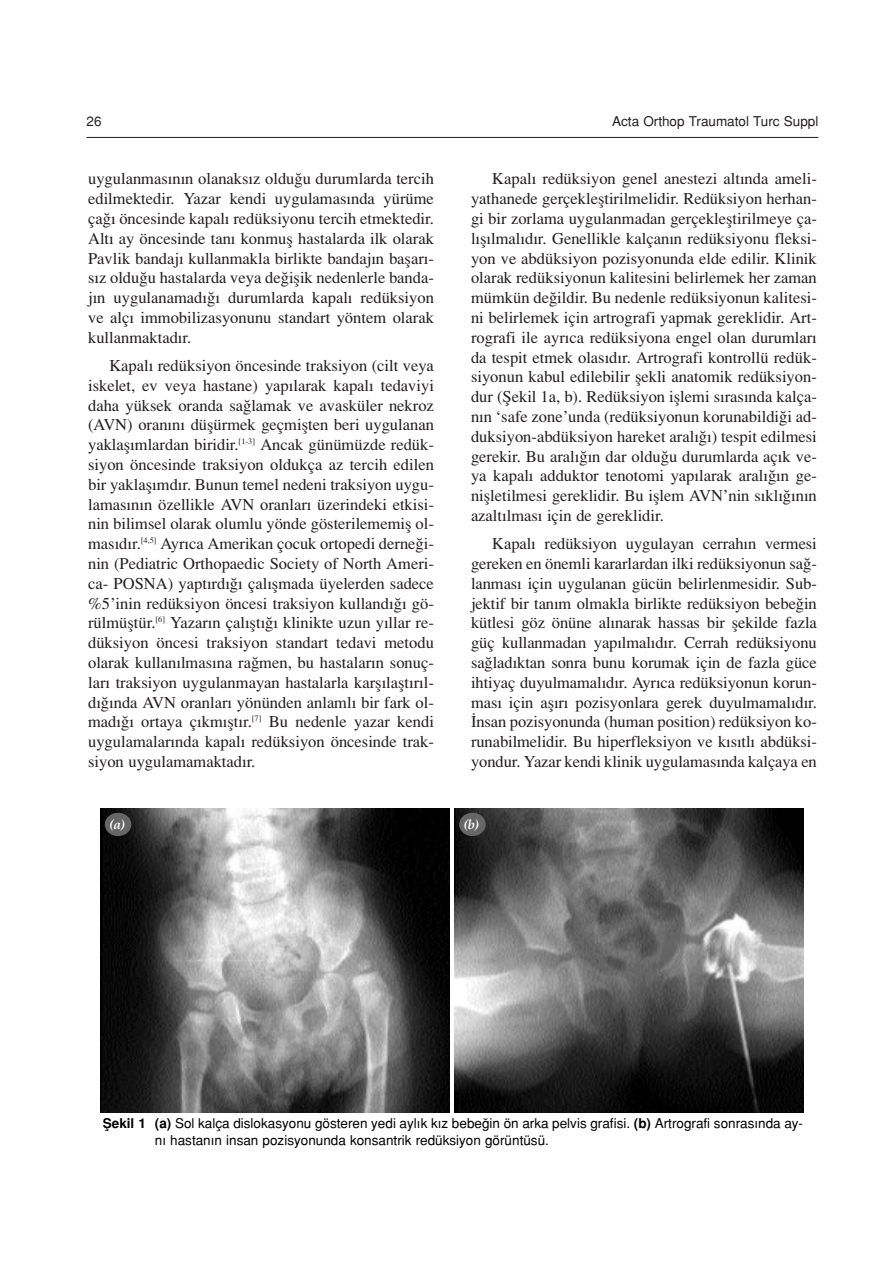
<style>
.page{position:relative;width:893px;height:1263px;background:#fff}
.page>*{position:absolute;margin:0;border:0;box-sizing:border-box;transform-origin:0 0}
.t1{font:16.5px/19.8px "Times Turk";color:#231f20;text-align:justify}
.t2{font:13.5px/16.6px "Helvetica Turk";color:#000}
.t3{font:13.5px "Helvetica Turk";color:#231f20}
.t4{font:13.5px "Palatino Turk BI";color:#fff}
.s1{font-family:"Helvetica Turk B"}
</style>
<div class="page">
<hr style="left:87px;top:137px;width:731px;height:1px;background:#231f20">
<img style="left:100px;top:808px;width:349px;height:304px">
<img style="left:454px;top:808px;width:349px;height:304px">
<div style="left:105px;top:813px;width:26px;height:23px;background:#666;border-radius:50%"></div>
<div style="left:459px;top:813px;width:26px;height:23px;background:#666;border-radius:50%"></div>
<p class="t3" style="left:87px;top:116px;width:17px">26</p>
<p class="t3" style="left:612px;top:116px;width:208px">Acta Orthop Traumatol Turc Suppl</p>
<p class="t1" style="left:88px;top:171px;width:347px">uygulanmas›n›n olanaks›z oldu¤u durumlarda tercih edilmektedir. Yazar kendi uygulamas›nda yürüme ça¤› öncesinde kapal› redüksiyonu tercih etmektedir.<br>Alt› ay öncesinde tan› konmufl hastalarda ilk olarak Pavlik bandaj› kullanmakla birlikte bandaj›n baflar›- s›z oldu¤u hastalarda veya de¤iflik nedenlerle banda&shy;j›n uygulanamad›¤› durumlarda kapal› redüksiyon ve alç› immobilizasyonunu standart yöntem olarak kullanmaktad›r.</p>
<p class="t1" style="left:88px;top:358px;width:347px;text-indent:21px">Kapal› redüksiyon öncesinde traksiyon (cilt veya iskelet, ev veya hastane) yap›larak kapal› tedaviyi daha yüksek oranda sa¤lamak ve avasküler nekroz (AVN) oran›n› düflürmek geçmiflten beri uygulanan yaklafl›mlardan biridir.<sup>[1-3]</sup> Ancak günümüzde redük&shy;siyon öncesinde traksiyon oldukça az tercih edilen bir yaklafl›md›r. Bunun temel nedeni traksiyon uygu&shy;lamas›n›n özellikle AVN oranlar› üzerindeki etkisi&shy;nin bilimsel olarak olumlu yönde gösterilememifl ol&shy;mas›d›r.<sup>[4,5]</sup> Ayr›ca Amerikan çocuk ortopedi derne¤i&shy;nin (Pediatric Orthopaedic Society of North Ameri&shy;ca- POSNA) yapt›rd›¤› çal›flmada üyelerden sadece %5’inin redüksiyon öncesi traksiyon kulland›¤› gö&shy;rülmüfltür.<sup>[6]</sup> Yazar›n çal›flt›¤› klinikte uzun y›llar re&shy;düksiyon öncesi traksiyon standart tedavi metodu olarak kullan›lmas›na ra¤men, bu hastalar›n sonuç&shy;lar› traksiyon uygulanmayan hastalarla karfl›laflt›r›l&shy;d›¤›nda AVN oranlar› yönünden anlaml› bir fark ol&shy;mad›¤› ortaya ç›km›flt›r.<sup>[7]</sup> Bu nedenle yazar kendi uygulamalar›nda kapal› redüksiyon öncesinde trak&shy;siyon uygulamamaktad›r.</p>
<p class="t1" style="left:471px;top:171px;width:347px;text-indent:21px">Kapal› redüksiyon genel anestezi alt›nda ameli&shy;yathanede gerçeklefltirilmelidir. Redüksiyon herhan&shy;gi bir zorlama uygulanmadan gerçeklefltirilmeye ça&shy;l›fl›lmal›d›r. Genellikle kalçan›n redüksiyonu fleksi&shy;yon ve abdüksiyon pozisyonunda elde edilir. Klinik olarak redüksiyonun kalitesini belirlemek her zaman mümkün de¤ildir. Bu nedenle redüksiyonun kalitesi&shy;ni belirlemek için artrografi yapmak gereklidir. Art&shy;rografi ile ayr›ca redüksiyona engel olan durumlar› da tespit etmek olas›d›r. Artrografi kontrollü redük&shy;siyonun kabul edilebilir flekli anatomik redüksiyon&shy;dur (fiekil 1a, b). Redüksiyon ifllemi s›ras›nda kalça&shy;n›n ‘safe zone’unda (redüksiyonun korunabildi¤i ad&shy;duksiyon-abdüksiyon hareket aral›¤›) tespit edilmesi gerekir. Bu aral›¤›n dar oldu¤u durumlarda aç›k ve&shy;ya kapal› adduktor tenotomi yap›larak aral›¤›n ge&shy;niflletilmesi gereklidir. Bu ifllem AVN’nin s›kl›¤›n›n azalt›lmas› için de gereklidir.</p>
<p class="t1" style="left:471px;top:536px;width:347px;text-indent:21px">Kapal› redüksiyon uygulayan cerrah›n vermesi gereken en önemli kararlardan ilki redüksiyonun sa¤- lanmas› için uygulanan gücün belirlenmesidir. Sub&shy;jektif bir tan›m olmakla birlikte redüksiyon bebe¤in kütlesi göz önüne al›narak hassas bir flekilde fazla güç kullanmadan yap›lmal›d›r. Cerrah redüksiyonu sa¤lad›ktan sonra bunu korumak için de fazla güce ihtiyaç duyulmamal›d›r. Ayr›ca redüksiyonun korun&shy;mas› için afl›r› pozisyonlara gerek duyulmamal›d›r. ‹nsan pozisyonunda (human position) redüksiyon ko&shy;runabilmelidir. Bu hiperfleksiyon ve k›s›tl› abdüksi&shy;yondur. Yazar kendi klinik uygulamas›nda kalçaya en</p>
<p class="t4" style="left:109px;top:819px;width:18px">(a)</p>
<p class="t4" style="left:463px;top:819px;width:17px">(b)</p>
<p class="t2" style="left:155px;top:1116px;width:649px;text-indent:-52px"><span class="s1">fiekil 1 (a)</span> Sol kalça dislokasyonu gösteren yedi ayl›k k›z bebe¤in ön arka pelvis grafisi. <span class="s1">(b)</span> Artrografi sonras›nda ay&shy;n› hastan›n insan pozisyonunda konsantrik redüksiyon görüntüsü.</p>
</div>
